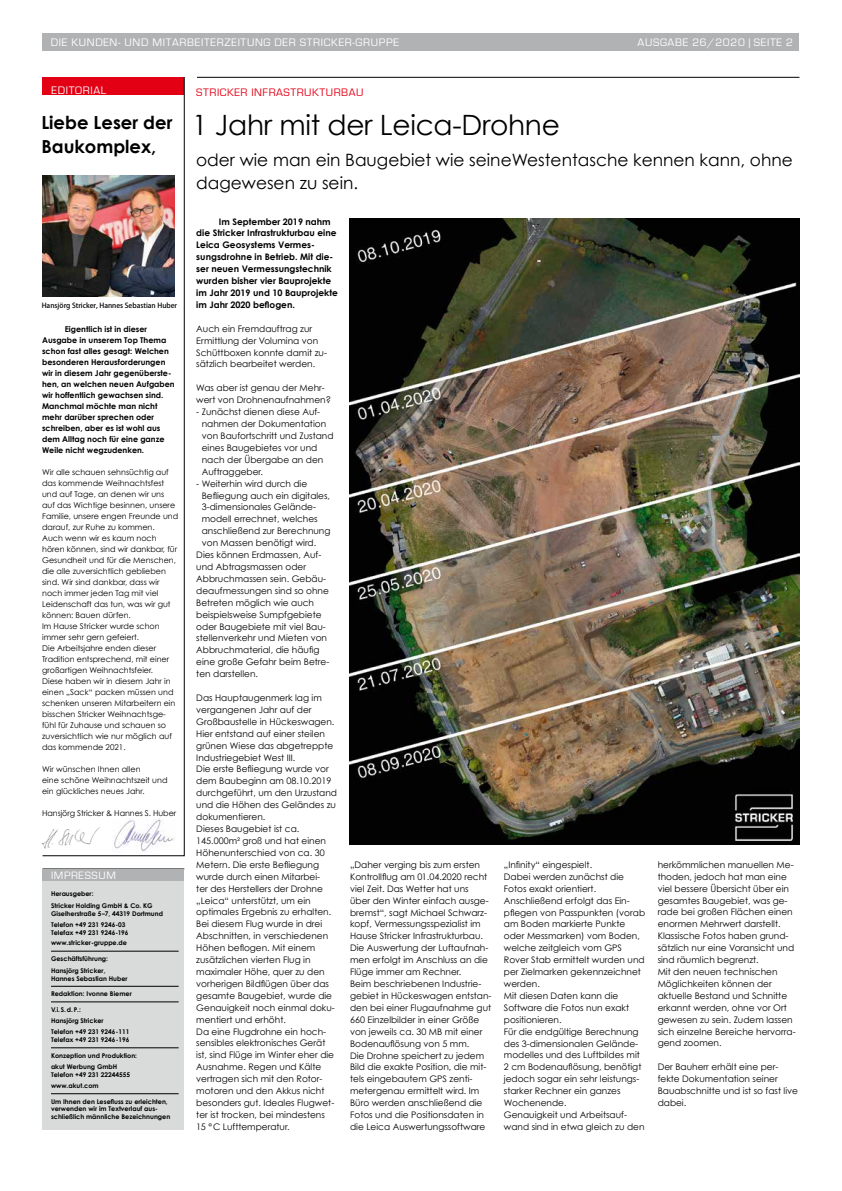
<style>
.page{position:relative;width:842px;height:1191px;background:#fff}
.page>*{position:absolute;margin:0;border:0;box-sizing:border-box;transform-origin:0 0}
.t1{font:28px "Century Gothic";letter-spacing:-.01em;color:#000}
.t2{font:700 18px/23.8px "Century Gothic";color:#000}
.t3{font:17px/23px "Century Gothic";color:#000}
.t4{font:11.2px "Eurostile";letter-spacing:.06em;color:#fff}
.t5{font:11.2px "Eurostile";letter-spacing:.05em;color:#e30015}
.t6{font:11px "Eurostile";letter-spacing:.06em;color:#fff}
.t7{font:9px/11.9px "Century Gothic";color:#000}
.t8{font:700 9px/11.9px "Century Gothic";color:#000}
.t9{font:8px/11px "Century Gothic";color:#000}
.t10{font:700 8px/11px "Century Gothic";color:#000}
.t11{font:500 7px "Koz Go Pro";color:#000}
.t12{font:700 6.5px/11.7px "Century Gothic";color:#000}
</style>
<div class="page">
<div style="left:43px;top:880px;width:141px;height:250px;background:#d9dada"></div>
<hr style="left:51px;top:951px;width:128px;height:1px;background:#000">
<hr style="left:51px;top:986px;width:128px;height:1px;background:#000">
<hr style="left:51px;top:1001px;width:128px;height:1px;background:#000">
<hr style="left:51px;top:1047px;width:128px;height:1px;background:#000">
<hr style="left:51px;top:1093px;width:128px;height:1px;background:#000">
<hr style="left:43px;top:868px;width:141px;height:1px;background:#000">
<div style="left:43px;top:34px;width:756px;height:17px;background:#b1b2b3"></div>
<div style="left:43px;top:869px;width:141px;height:12px;background:#b1b2b3"></div>
<svg style="left:42px;top:77px;width:143px;height:779px"></svg>
<hr style="left:197px;top:77px;width:602px;height:1px;background:#000">
<img style="left:112px;top:818px;width:64px;height:36px">
<img style="left:350px;top:219px;width:449px;height:625px">
<img style="left:43px;top:175px;width:131px;height:121px">
<p class="t4" style="left:51px;top:37px;width:350px">DIE KUNDEN- UND MITARBEITERZEITUNG DER STRICKER-GRUPPE</p>
<p class="t4" style="left:638px;top:37px;width:157px">AUSGABE 26/2020 | SEITE 2</p>
<p class="t4" style="left:52px;top:85px;width:56px">EDITORIAL</p>
<p class="t5" style="left:196px;top:87px;width:169px">STRICKER INFRASTRUKTURBAU</p>
<h2 class="t2" style="left:41px;top:110px;width:133px">Liebe Leser der<br>Baukomplex,</h2>
<p class="t11" style="left:42px;top:301px;width:137px">Hansjörg Stricker, Hannes Sebastian Huber</p>
<p class="t10" style="left:42px;top:323px;width:134px;text-indent:23px">Eigentlich ist in dieser<br>Ausgabe in unserem Top Thema schon fast alles gesagt: Welchen besonderen Herausforderungen wir in diesem Jahr gegenüberste&shy;hen, an welchen neuen Aufgaben wir hoffentlich gewachsen sind.<br>Manchmal möchte man nicht mehr darüber sprechen oder schreiben, aber es ist wohl aus dem Alltag noch für eine ganze<br>Weile nicht wegzudenken.</p>
<p class="t9" style="left:42px;top:466px;width:138px">Wir alle schauen sehnsüchtig auf das kommende Weihnachtsfest und auf Tage, an denen wir uns auf das Wichtige besinnen, unsere<br>Familie, unsere engen Freunde und darauf, zur Ruhe zu kommen.<br>Auch wenn wir es kaum noch hören können, sind wir dankbar, für<br>Gesundheit und für die Menschen, die alle zuversichtlich geblieben sind. Wir sind dankbar, dass wir noch immer jeden Tag mit viel<br>Leidenschaft das tun, was wir gut können: Bauen dürfen.<br>Im Hause Stricker wurde schon immer sehr gern gefeiert.<br>Die Arbeitsjahre enden dieser<br>Tradition entsprechend, mit einer großartigen Weihnachtsfeier.<br>Diese haben wir in diesem Jahr in einen „Sack“ packen müssen und schenken unseren Mitarbeitern ein bisschen Stricker Weihnachtsge&shy;fühl für Zuhause und schauen so zuversichtlich wie nur möglich auf das kommende 2021.</p>
<p class="t9" style="left:42px;top:763px;width:127px">Wir wünschen Ihnen allen<br>eine schöne Weihnachtszeit und ein glückliches neues Jahr.</p>
<p class="t9" style="left:42px;top:807px;width:136px">Hansjörg Stricker &amp; Hannes S. Huber</p>
<p class="t6" style="left:51px;top:869px;width:66px">IMPRESSUM</p>
<p class="t12" style="left:51px;top:888px;width:103px">Herausgeber:<br>Stricker Holding GmbH &amp; Co. KG</p>
<p class="t12" style="left:51px;top:908px;width:114px;line-height:10.8px">Giselherstraße 5–7, 44319 Dortmund<br>Telefon +49 231 9246-03</p>
<p class="t12" style="left:51px;top:926px;width:79px;line-height:10.8px">Telefax +49 231 9246-196 www.stricker-gruppe.de</p>
<p class="t12" style="left:51px;top:952px;width:59px">Geschäftsführung:<br>Hansjörg Stricker,</p>
<p class="t12" style="left:51px;top:972px;width:78px">Hannes Sebastian Huber</p>
<p class="t12" style="left:51px;top:987px;width:82px">Redaktion: Ivonne Biemer</p>
<p class="t12" style="left:51px;top:1003px;width:54px">V.i.S.d.P.:<br>Hansjörg Stricker</p>
<p class="t12" style="left:51px;top:1027px;width:80px;line-height:7.8px">Telefon +49 231 9246-111<br>Telefax +49 231 9246-196</p>
<p class="t12" style="left:51px;top:1049px;width:88px">Konzeption und Produktion: akut Werbung GmbH</p>
<p class="t12" style="left:51px;top:1069px;width:80px;line-height:10.8px">Telefon +49 231 22244555 www.akut.com</p>
<p class="t12" style="left:51px;top:1097px;width:121px;line-height:7.8px">Um Ihnen den Lesefluss zu erleichten, verwenden wir im Textverlauf aus&shy;schließlich männliche Bezeichnungen</p>
<h1 class="t1" style="left:192px;top:108px;width:369px">1 Jahr mit der Leica-Drohne</h1>
<h3 class="t3" style="left:196px;top:148px;width:598px">oder wie man ein Baugebiet wie seineWestentasche kennen kann, ohne dagewesen zu sein.</h3>
<p class="t8" style="left:196px;top:215px;width:143px;text-indent:23px">Im September 2019 nahm die Stricker Infrastrukturbau eine<br>Leica Geosystems Vermes&shy;sungsdrohne in Betrieb. Mit die&shy;ser neuen Vermessungstechnik wurden bisher vier Bauprojekte im Jahr 2019 und 10 Bauprojekte im Jahr 2020 beflogen.</p>
<p class="t7" style="left:196px;top:322px;width:132px">Auch ein Fremdauftrag zur<br>Ermittlung der Volumina von<br>Schüttboxen konnte damit zu&shy;sätzlich bearbeitet werden.</p>
<p class="t7" style="left:196px;top:382px;width:136px">Was aber ist genau der Mehr&shy;wert von Drohnenaufnahmen?</p>
<p class="t7" style="left:202px;top:406px;width:133px;text-indent:-5px">- Zunächst dienen diese Auf&shy;nahmen der Dokumentation von Baufortschritt und Zustand eines Baugebietes vor und nach der Übergabe an den<br>Auftraggeber.</p>
<p class="t7" style="left:196px;top:477px;width:112px">- Weiterhin wird durch die</p>
<p class="t7" style="left:202px;top:489px;width:130px">Befliegung auch ein digitales,</p>
<p class="t7" style="left:202px;top:501px;width:116px">3-dimensionales Gelände-</p>
<p class="t7" style="left:202px;top:513px;width:117px">modell errechnet, welches</p>
<p class="t7" style="left:202px;top:525px;width:130px">anschließend zur Berechnung</p>
<p class="t7" style="left:202px;top:537px;width:116px">von Massen benötigt wird.</p>
<p class="t7" style="left:196px;top:549px;width:127px">Dies können Erdmassen, Auf-</p>
<p class="t7" style="left:196px;top:560px;width:111px">und Abtragsmassen oder</p>
<p class="t7" style="left:196px;top:572px;width:131px">Abbruchmassen sein. Gebäu-</p>
<p class="t7" style="left:196px;top:584px;width:134px">deaufmessungen sind so ohne</p>
<p class="t7" style="left:196px;top:596px;width:119px">Betreten möglich wie auch</p>
<p class="t7" style="left:196px;top:608px;width:127px">beispielsweise Sumpfgebiete</p>
<p class="t7" style="left:196px;top:620px;width:131px">oder Baugebiete mit viel Bau-</p>
<p class="t7" style="left:196px;top:632px;width:132px">stellenverkehr und Mieten von</p>
<p class="t7" style="left:196px;top:644px;width:125px">Abbruchmaterial, die häufig</p>
<p class="t7" style="left:196px;top:656px;width:135px">eine große Gefahr beim Betre-</p>
<p class="t7" style="left:196px;top:668px;width:63px">ten darstellen.</p>
<p class="t7" style="left:196px;top:691px;width:142px">Das Hauptaugenmerk lag im vergangenen Jahr auf der<br>Großbaustelle in Hückeswagen.<br>Hier entstand auf einer steilen grünen Wiese das abgetreppte<br>Industriegebiet West III.<br>Die erste Befliegung wurde vor dem Baubeginn am 08.10.2019 durchgeführt, um den Urzustand und die Höhen des Geländes zu dokumentieren.<br>Dieses Baugebiet ist ca.<br>145.000m² groß und hat einen<br>Höhenunterschied von ca. 30<br>Metern. Die erste Befliegung wurde durch einen Mitarbei-<br>ter des Herstellers der Drohne „Leica“ unterstützt, um ein optimales Ergebnis zu erhalten.<br>Bei diesem Flug wurde in drei<br>Abschnitten, in verschiedenen<br>Höhen beflogen. Mit einem zusätzlichen vierten Flug in maximaler Höhe, quer zu den vorherigen Bildflügen über das gesamte Baugebiet, wurde die<br>Genauigkeit noch einmal doku&shy;mentiert und erhöht.<br>Da eine Flugdrohne ein hoch&shy;sensibles elektronisches Gerät ist, sind Flüge im Winter eher die<br>Ausnahme. Regen und Kälte vertragen sich mit den Rotor&shy;motoren und den Akkus nicht besonders gut. Ideales Flugwet&shy;ter ist trocken, bei mindestens<br>15 °C Lufttemperatur.</p>
<p class="t7" style="left:350px;top:858px;width:143px">„Daher verging bis zum ersten<br>Kontrollflug am 01.04.2020 recht viel Zeit. Das Wetter hat uns<br>über den Winter einfach ausge&shy;bremst“, sagt Michael Schwarz&shy;kopf, Vermessungsspezialist im<br>Hause Stricker Infrastrukturbau.<br>Die Auswertung der Luftaufnah&shy;men erfolgt im Anschluss an die<br>Flüge immer am Rechner.<br>Beim beschriebenen Industrie&shy;gebiet in Hückeswagen entstan&shy;den bei einer Flugaufnahme gut<br>660 Einzelbilder in einer Größe von jeweils ca. 30 MB mit einer<br>Bodenauflösung von 5 mm.<br>Die Drohne speichert zu jedem<br>Bild die exakte Position, die mit&shy;tels eingebautem GPS zenti&shy;metergenau ermittelt wird. Im<br>Büro werden anschließend die<br>Fotos und die Positionsdaten in die Leica Auswertungssoftware</p>
<p class="t7" style="left:504px;top:858px;width:143px">„Infinity“ eingespielt.<br>Dabei werden zunächst die<br>Fotos exakt orientiert.<br>Anschließend erfolgt das Ein&shy;pflegen von Passpunkten (vorab am Boden markierte Punkte oder Messmarken) vom Boden, welche zeitgleich vom GPS<br>Rover Stab ermittelt wurden und per Zielmarken gekennzeichnet werden.<br>Mit diesen Daten kann die<br>Software die Fotos nun exakt positionieren.<br>Für die endgültige Berechnung des 3-dimensionalen Gelände&shy;modelles und des Luftbildes mit<br>2 cm Bodenauflösung, benötigt jedoch sogar ein sehr leistungs&shy;starker Rechner ein ganzes<br>Wochenende.<br>Genauigkeit und Arbeitsauf&shy;wand sind in etwa gleich zu den</p>
<p class="t7" style="left:658px;top:858px;width:140px">herkömmlichen manuellen Me&shy;thoden, jedoch hat man eine viel bessere Übersicht über ein gesamtes Baugebiet, was ge&shy;rade bei großen Flächen einen enormen Mehrwert darstellt.<br>Klassische Fotos haben grund&shy;sätzlich nur eine Voransicht und sind räumlich begrenzt.<br>Mit den neuen technischen<br>Möglichkeiten können der aktuelle Bestand und Schnitte erkannt werden, ohne vor Ort gewesen zu sein. Zudem lassen sich einzelne Bereiche hervorra&shy;gend zoomen.</p>
<p class="t7" style="left:658px;top:1061px;width:142px">Der Bauherr erhält eine per&shy;fekte Dokumentation seiner<br>Bauabschnitte und ist so fast live dabei.</p>
</div>
